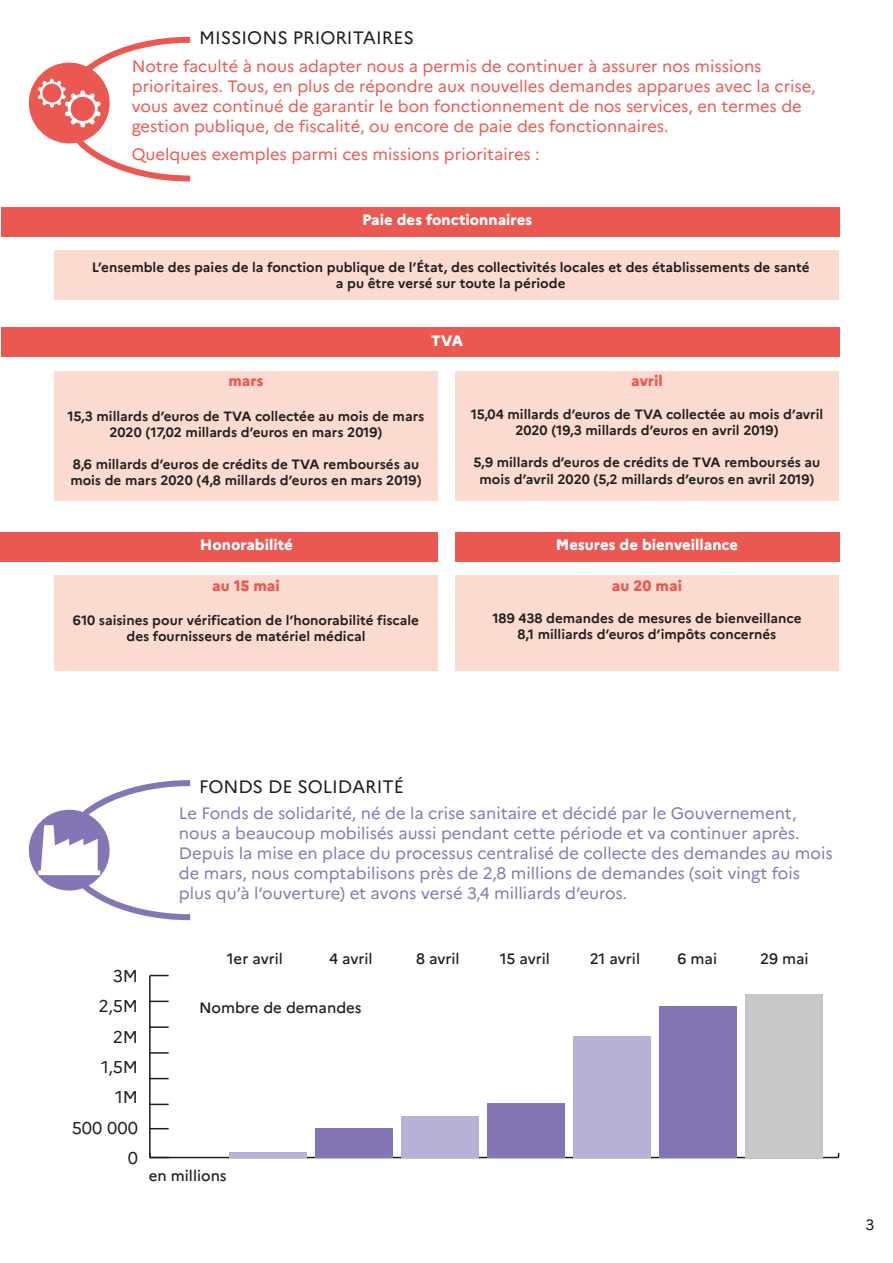
<style>
.page{position:relative;width:893px;height:1263px;background:#fff}
.page>*{position:absolute;margin:0;border:0;box-sizing:border-box;transform-origin:0 0}
.t1{font:18px "Marianne";color:#231f20}
.t2{font:17.1px "Marianne";color:#231f20}
.t3{font:16.5px/19.8px "Marianne";color:#8675b5}
.t4{font:16.5px/19.8px "Marianne";color:#eb5851}
.t5{font:500 15px "Marianne";color:#231f20}
.t6{font:800 15px "Marianne";color:#fff}
.t7{font:800 15px "Marianne";color:#eb5851}
.t8{font:15px "Marianne";color:#231f20}
.texte_courant{font:700 13.5px/16.2px "Marianne";color:#231f20;text-align:center}
</style>
<div class="page">
<hr style="left:150px;top:1157px;width:688px;height:1px;background:#231f20">
<hr style="left:149px;top:975px;width:2px;height:182px;background:#231f20">
<svg style="left:149px;top:1153px;width:20px;height:5px"></svg>
<svg style="left:151px;top:1128px;width:18px;height:1px"></svg>
<svg style="left:151px;top:1104px;width:18px;height:1px"></svg>
<svg style="left:151px;top:1078px;width:18px;height:1px"></svg>
<svg style="left:150px;top:1026px;width:19px;height:2px"></svg>
<svg style="left:150px;top:1052px;width:19px;height:2px"></svg>
<svg style="left:150px;top:1000px;width:19px;height:2px"></svg>
<svg style="left:151px;top:975px;width:18px;height:1px"></svg>
<div style="left:745px;top:994px;width:77px;height:163px;background:#c7c8ca"></div>
<div style="left:659px;top:1006px;width:77px;height:151px;background:#8675b5"></div>
<div style="left:573px;top:1036px;width:77px;height:121px;background:#b9b0d6"></div>
<div style="left:487px;top:1103px;width:77px;height:54px;background:#8675b5"></div>
<div style="left:401px;top:1116px;width:78px;height:41px;background:#b9b0d6"></div>
<div style="left:315px;top:1128px;width:78px;height:29px;background:#8675b5"></div>
<div style="left:229px;top:1152px;width:78px;height:5px;background:#b9b0d6"></div>
<div style="left:29px;top:63px;width:81px;height:80px;background:#eb5851;border-radius:50%"></div>
<div style="left:29px;top:810px;width:81px;height:80px;background:#8675b5;border-radius:50%"></div>
<svg style="left:38px;top:36px;width:153px;height:146px"></svg>
<svg style="left:38px;top:780px;width:153px;height:141px"></svg>
<div style="left:1px;top:207px;width:839px;height:29px;background:#eb5851"></div>
<div style="left:1px;top:328px;width:839px;height:29px;background:#eb5851"></div>
<div style="left:1px;top:532px;width:437px;height:30px;background:#eb5851"></div>
<div style="left:455px;top:532px;width:385px;height:30px;background:#eb5851"></div>
<div style="left:54px;top:250px;width:785px;height:50px;background:#fbdacf"></div>
<div style="left:54px;top:371px;width:384px;height:129px;background:#fbdacf"></div>
<div style="left:54px;top:575px;width:384px;height:95px;background:#fbdacf"></div>
<div style="left:455px;top:371px;width:384px;height:129px;background:#fbdacf"></div>
<div style="left:455px;top:575px;width:384px;height:95px;background:#fbdacf"></div>
<p class="t1" style="left:199px;top:26px;width:217px">MISSIONS PRIORITAIRES</p>
<p class="t4" style="left:132px;top:56px;width:685px">Notre faculté à nous adapter nous a permis de continuer à assurer nos missions prioritaires. Tous, en plus de répondre aux nouvelles demandes apparues avec la crise, vous avez continué de garantir le bon fonctionnement de nos services, en termes de gestion publique, de fiscalité, ou encore de paie des fonctionnaires.</p>
<p class="t4" style="left:132px;top:144px;width:409px">Quelques exemples parmi ces missions prioritaires :</p>
<p class="t6" style="left:362px;top:211px;width:172px">Paie des fonctionnaires</p>
<p class="texte_courant" style="left:92px;top:259px;width:719px">L’ensemble des paies de la fonction publique de l’État, des collectivités locales et des établissements de santé a pu être versé sur toute la période</p>
<p class="t6" style="left:431px;top:332px;width:33px">TVA</p>
<p class="t7" style="left:228px;top:372px;width:37px">mars</p>
<p class="texte_courant" style="left:68px;top:408px;width:358px">15,3 millards d’euros de TVA collectée au mois de mars<br>2020 (17,02 millards d’euros en mars 2019)</p>
<p class="texte_courant" style="left:70px;top:456px;width:353px;text-align:left">8,6 millards d’euros de crédits de TVA remboursés au mois de mars 2020 (4,8 millards d’euros en mars 2019)</p>
<p class="t7" style="left:631px;top:372px;width:33px">avril</p>
<p class="texte_courant" style="left:471px;top:406px;width:354px">15,04 millards d’euros de TVA collectée au mois d’avril<br>2020 (19,3 millards d’euros en avril 2019)</p>
<p class="texte_courant" style="left:474px;top:454px;width:348px">5,9 millards d’euros de crédits de TVA remboursés au mois d’avril 2020 (5,2 millards d’euros en avril 2019)</p>
<p class="t6" style="left:200px;top:536px;width:94px">Honorabilité</p>
<p class="t6" style="left:556px;top:536px;width:184px">Mesures de bienveillance</p>
<p class="t7" style="left:212px;top:576px;width:69px">au 15 mai</p>
<p class="texte_courant" style="left:73px;top:612px;width:348px">610 saisines pour vérification de l’honorabilité fiscale des fournisseurs de matériel médical</p>
<p class="t7" style="left:612px;top:576px;width:72px">au 20 mai</p>
<p class="texte_courant" style="left:492px;top:610px;width:311px">189 438 demandes de mesures de bienveillance<br>8,1 milliards d’euros d’impôts concernés</p>
<p class="t1" style="left:199px;top:775px;width:206px">FONDS DE SOLIDARITÉ</p>
<p class="t3" style="left:179px;top:803px;width:655px">Le Fonds de solidarité, né de la crise sanitaire et décidé par le Gouvernement, nous a beaucoup mobilisés aussi pendant cette période et va continuer après.<br>Depuis la mise en place du processus centralisé de collecte des demandes au mois de mars, nous comptabilisons près de 2,8 millions de demandes (soit vingt fois plus qu’à l’ouverture) et avons versé 3,4 milliards d’euros.</p>
<p class="t2" style="left:113px;top:965px;width:27px">3M</p>
<p class="t2" style="left:98px;top:996px;width:41px">2,5M</p>
<p class="t2" style="left:113px;top:1026px;width:27px">2M</p>
<p class="t2" style="left:101px;top:1056px;width:38px">1,5M</p>
<p class="t2" style="left:115px;top:1087px;width:25px">1M</p>
<p class="t2" style="left:72px;top:1117px;width:68px">500 000</p>
<p class="t2" style="left:128px;top:1147px;width:12px">0</p>
<p class="t5" style="left:227px;top:949px;width:58px">1er avril</p>
<p class="t5" style="left:329px;top:949px;width:45px">4 avril</p>
<p class="t5" style="left:416px;top:949px;width:45px">8 avril</p>
<p class="t5" style="left:500px;top:949px;width:52px">15 avril</p>
<p class="t5" style="left:590px;top:949px;width:52px">21 avril</p>
<p class="t5" style="left:678px;top:949px;width:41px">6 mai</p>
<p class="t5" style="left:760px;top:949px;width:50px">29 mai</p>
<p class="t5" style="left:199px;top:998px;width:164px">Nombre de demandes</p>
<p class="t5" style="left:149px;top:1166px;width:79px">en millions</p>
<p class="t8" style="left:865px;top:1215px;width:10px">3</p>
</div>
